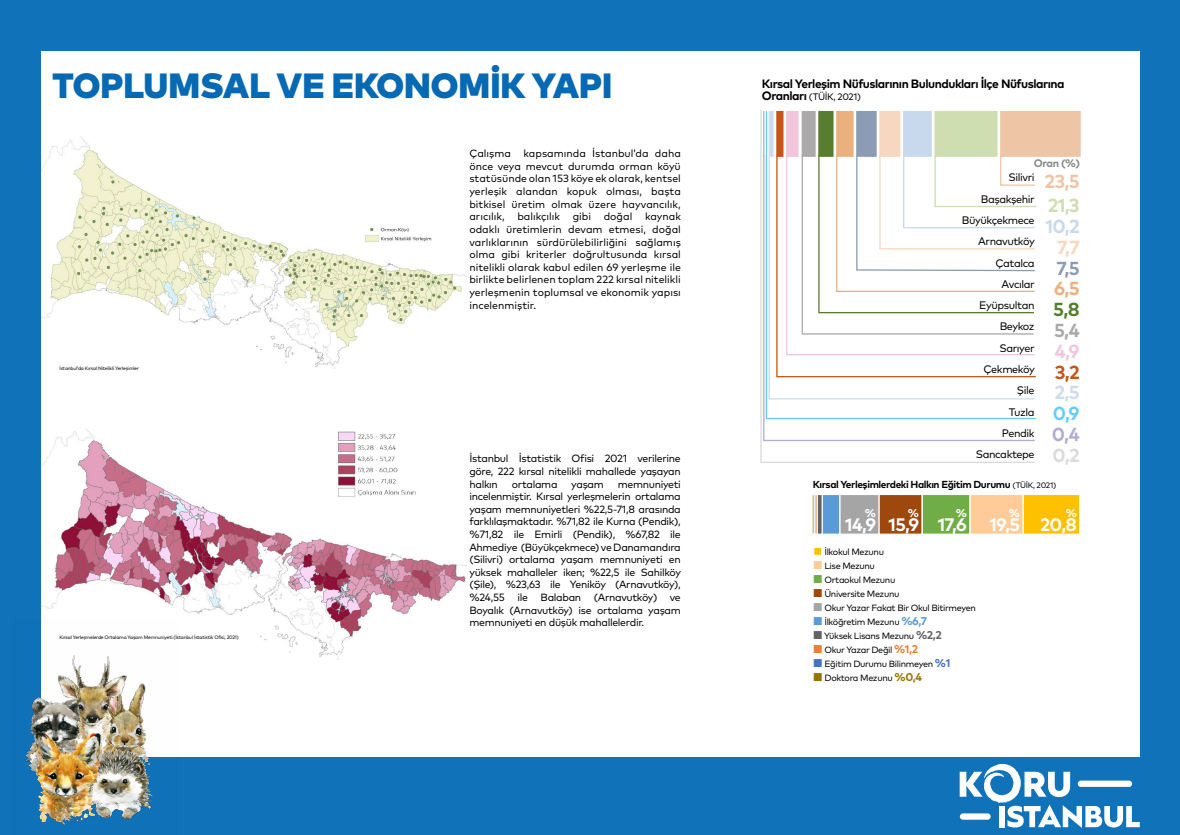
<style>
.page{position:relative;width:1180px;height:835px;background:#fff}
.page>*{position:absolute;margin:0;border:0;box-sizing:border-box;transform-origin:0 0}
.t1{font:900 35px "Mark Pro";color:#0669b3}
.t2{font:700 18.83px "Mark Pro";color:#cedeb0}
.t3{font:700 18.83px "Mark Pro";color:#eec5a5}
.t4{font:700 18.83px "Mark Pro";color:#c9d9ed}
.t5{font:700 18.83px "Mark Pro";color:#cfdcee}
.t6{font:700 18.83px "Mark Pro";color:#6cf}
.t7{font:700 18.83px "Mark Pro";color:#b2acd0}
.t8{font:700 18.83px "Mark Pro";color:#dadada}
.t9{font:700 18.83px "Mark Pro";color:#f7d7bf}
.t10{font:700 18.83px "Mark Pro";color:#ecb07e}
.t11{font:700 18.83px "Mark Pro";color:#8c9cb5}
.t12{font:700 18.83px "Mark Pro";color:#577e2e}
.t13{font:700 18.83px "Mark Pro";color:#aba9a9}
.t14{font:700 18.83px "Mark Pro";color:#c65517}
.t15{font:700 18.83px "Mark Pro";color:#f1c6db}
.t16{font:700 18.09px "Mark Pro";letter-spacing:-.04em;color:#fff}
.t17{font:700 12.11px "Mark Pro";letter-spacing:-.04em;color:#000}
.t18{font:700 11.3px "Mark Pro";color:#fff}
.t19{font:10.88px/21.3px "Mark Pro";letter-spacing:-.04em;color:#000;text-align:right}
.t20{font:700 10.88px "Mark Pro";color:#878787}
.t21{font:10.5px/12.6px "Mark Pro";letter-spacing:-.03em;color:#000;text-align:justify}
.t22{font:700 10.19px "Mark Pro";letter-spacing:-.04em;color:#000}
.t23{font:9.41px "Mark Pro";letter-spacing:-.04em;color:#000}
.t24{font:9.03px "Mark Pro";letter-spacing:-.04em;color:#000}
.t25{font:4.9px "Mark Pro";letter-spacing:-.04em;color:#000}
.s1{font-weight:700;font-size:12.11px}
.s2{font-weight:400;font-size:7.91px}
.s3{font-size:11.3px;color:#ffc000}
.s4{font-size:11.3px;color:#fff}
.s5{font-weight:700;font-size:11.3px;color:#5b9bd5}
.s6{font-size:11.3px;color:#636363}
.s7{font-weight:700;font-size:11.3px;color:#636363}
.s8{font-size:11.3px;color:#ed7d31}
.s9{font-weight:700;font-size:11.3px;color:#ed7d31}
.s10{font-size:11.3px;color:#4472c4}
.s11{font-weight:700;font-size:11.3px;color:#4472c4}
.s12{font-size:11.3px;color:#997300}
.s13{font-weight:700;font-size:11.3px;color:#997300}
</style>
<div class="page">
<div style="left:0;top:0;width:1180px;height:834px;background:#1072b9"></div>
<div style="left:41px;top:51px;width:1098px;height:705px;background:#fff"></div>
<svg style="left:959px;top:763px;width:180px;height:64px"></svg>
<img style="left:41px;top:136px;width:427px;height:232px">
<img style="left:41px;top:428px;width:425px;height:231px">
<img style="left:332px;top:428px;width:114px;height:71px">
<div style="left:999px;top:110px;width:83px;height:48px;background:#eec5a5;border:1px solid #fff"></div>
<svg style="left:760px;top:110px;width:276px;height:353px"></svg>
<div style="left:811px;top:494px;width:3px;height:40px;background:#997300;border:1px solid #fff"></div>
<div style="left:1022px;top:494px;width:58px;height:40px;background:#ffc000;border:1px solid #fff"></div>
<div style="left:969px;top:494px;width:54px;height:40px;background:#fc9;border:1px solid #fff"></div>
<div style="left:921px;top:494px;width:49px;height:40px;background:#70ad47;border:1px solid #fff"></div>
<div style="left:878px;top:494px;width:44px;height:40px;background:#9e480e;border:1px solid #fff"></div>
<div style="left:839px;top:494px;width:40px;height:40px;background:#a5a5a5;border:1px solid #fff"></div>
<div style="left:821px;top:494px;width:19px;height:40px;background:#5b9bd5;border:1px solid #fff"></div>
<svg style="left:817px;top:494px;width:5px;height:40px"></svg>
<hr style="left:814px;top:494px;width:3px;height:40px;background:#ed7d31">
<div style="left:812px;top:494px;width:3px;height:40px;background:#4472c4;border:1px solid #fff"></div>
<div style="left:383px;top:496px;width:63px;height:56px;background:#fff"></div>
<img style="left:25px;top:618px;width:153px;height:207px">
<h1 class="t1" style="left:53px;top:58px;width:561px">TOPLUMSAL VE EKONOMİK YAPI</h1>
<p class="t25" style="left:60px;top:364px;width:81px">İstanbul’da Kırsal Nitelikli Yerleşimler</p>
<p class="t25" style="left:60px;top:633px;width:181px">Kırsal Yerleşmelerde Ortalama Yaşam Memnuniyeti (İstanbul İstatistik Ofisi, 2021)</p>
<p class="t21" style="left:469px;top:146px;width:213px">Çalışma kapsamında İstanbul’da daha önce veya mevcut durumda orman köyü statüsünde olan 153 köye ek olarak, kentsel yerleşik alandan kopuk olması, başta bitkisel üretim olmak üzere hayvancılık, arıcılık, balıkçılık gibi doğal kaynak odaklı üretimlerin devam etmesi, doğal varlıklarının sürdürülebilirliğini sağlamış olma gibi kriterler doğrultusunda kırsal nitelikli olarak kabul edilen 69 yerleşme ile birlikte belirlenen toplam 222 kırsal nitelikli yerleşmenin toplumsal ve ekonomik yapısı incelenmiştir.</p>
<p class="t21" style="left:469px;top:451px;width:213px">İstanbul İstatistik Ofisi 2021 verilerine göre, 222 kırsal nitelikli mahallede yaşayan halkın</p>
<p class="t21" style="left:512px;top:476px;width:47px">ortalama</p>
<p class="t21" style="left:571px;top:476px;width:34px">yaşam</p>
<p class="t21" style="left:469px;top:476px;width:213px;text-indent:148px">memnuniyeti incelenmiştir. Kırsal yerleşmelerin ortalama yaşam memnuniyetleri %22,5-71,8 arasında farklılaşmaktadır. %71,82 ile Kurna (Pendik), %71,82 ile Emirli (Pendik), %67,82 ile Ahmediye (Büyükçekmece) ve Danamandıra (Silivri) ortalama yaşam memnuniyeti en yüksek mahalleler iken; %22,5 ile Sahilköy (Şile), %23,63 ile Yeniköy (Arnavutköy), %24,55 ile Balaban (Arnavutköy) ve Boyalık (Arnavutköy) ise ortalama yaşam memnuniyeti en düşük mahallelerdir.</p>
<p class="t17" style="left:762px;top:75px;width:304px">Kırsal Yerleşim Nüfuslarının Bulundukları İlçe Nüfuslarına</p>
<p class="t23" style="left:762px;top:90px;width:101px"><span class="s1">Oranları</span> (TÜİK, 2021)</p>
<p class="t20" style="left:1034px;top:154px;width:48px">Oran (%)</p>
<h2 class="t2" style="left:1048px;top:191px;width:33px">21,3</h2>
<h2 class="t9" style="left:1057px;top:233px;width:24px">7,7</h2>
<h2 class="t10" style="left:1054px;top:274px;width:27px">6,5</h2>
<p class="t19" style="left:962px;top:166px;width:74px">Silivri<br>Başakşehir<br>Büyükçekmece<br>Arnavutköy<br>Çatalca<br>Avcılar<br>Eyüpsultan<br>Beykoz<br>Sarıyer<br>Çekmeköy<br>Şile<br>Tuzla<br>Pendik<br>Sancaktepe</p>
<h2 class="t3" style="left:1044px;top:167px;width:37px">23,5</h2>
<h2 class="t4" style="left:1045px;top:212px;width:36px">10,2</h2>
<h2 class="t11" style="left:1056px;top:253px;width:25px">7,5</h2>
<h2 class="t12" style="left:1053px;top:295px;width:28px">5,8</h2>
<h2 class="t13" style="left:1054px;top:316px;width:27px">5,4</h2>
<h2 class="t14" style="left:1055px;top:357px;width:26px">3,2</h2>
<h2 class="t15" style="left:1054px;top:337px;width:27px">4,9</h2>
<h2 class="t5" style="left:1054px;top:378px;width:27px">2,5</h2>
<h2 class="t6" style="left:1053px;top:399px;width:28px">0,9</h2>
<h2 class="t7" style="left:1052px;top:420px;width:29px">0,4</h2>
<h2 class="t8" style="left:1052px;top:441px;width:29px">0,2</h2>
<p class="t22" style="left:812px;top:477px;width:245px">Kırsal Yerleşimlerdeki Halkın Eğitim Durumu <span class="s2">(TÜİK, 2021)</span></p>
<p class="t18" style="left:865px;top:504px;width:13px">%</p>
<h3 class="t16" style="left:845px;top:511px;width:32px">14,9</h3>
<p class="t18" style="left:908px;top:504px;width:13px">%</p>
<h3 class="t16" style="left:888px;top:511px;width:32px">15,9</h3>
<p class="t18" style="left:956px;top:504px;width:13px">%</p>
<h3 class="t16" style="left:937px;top:511px;width:31px">17,6</h3>
<p class="t18" style="left:1009px;top:504px;width:13px">%</p>
<h3 class="t16" style="left:989px;top:511px;width:32px">19,5</h3>
<p class="t18" style="left:1065px;top:504px;width:13px">%</p>
<h3 class="t16" style="left:1040px;top:511px;width:38px">20,8</h3>
<p class="t24" style="left:812px;top:544px;width:73px"><span class="s3">■</span> İlkokul Mezunu</p>
<p class="t24" style="left:812px;top:558px;width:64px"><span class="s4">■</span> Lise Mezunu</p>
<p class="t24" style="left:812px;top:572px;width:84px"><span class="s4">■</span> Ortaokul Mezunu</p>
<p class="t24" style="left:812px;top:586px;width:88px"><span class="s4">■</span> Üniversite Mezunu</p>
<p class="t24" style="left:812px;top:600px;width:165px"><span class="s4">■</span> Okur Yazar Fakat Bir Okul Bitirmeyen</p>
<p class="t24" style="left:812px;top:614px;width:116px"><span class="s4">■</span> İlköğretim Mezunu <span class="s5">%6,7</span></p>
<p class="t24" style="left:812px;top:628px;width:131px"><span class="s6">■</span> Yüksek Lisans Mezunu <span class="s7">%2,2</span></p>
<p class="t24" style="left:812px;top:642px;width:107px"><span class="s8">■</span> Okur Yazar Değil <span class="s9">%1,2</span></p>
<p class="t24" style="left:812px;top:656px;width:139px"><span class="s10">■</span> Eğitim Durumu Bilinmeyen <span class="s11">%1</span></p>
<p class="t24" style="left:812px;top:670px;width:111px"><span class="s12">■</span> Doktora Mezunu <span class="s13">%0,4</span></p>
</div>
